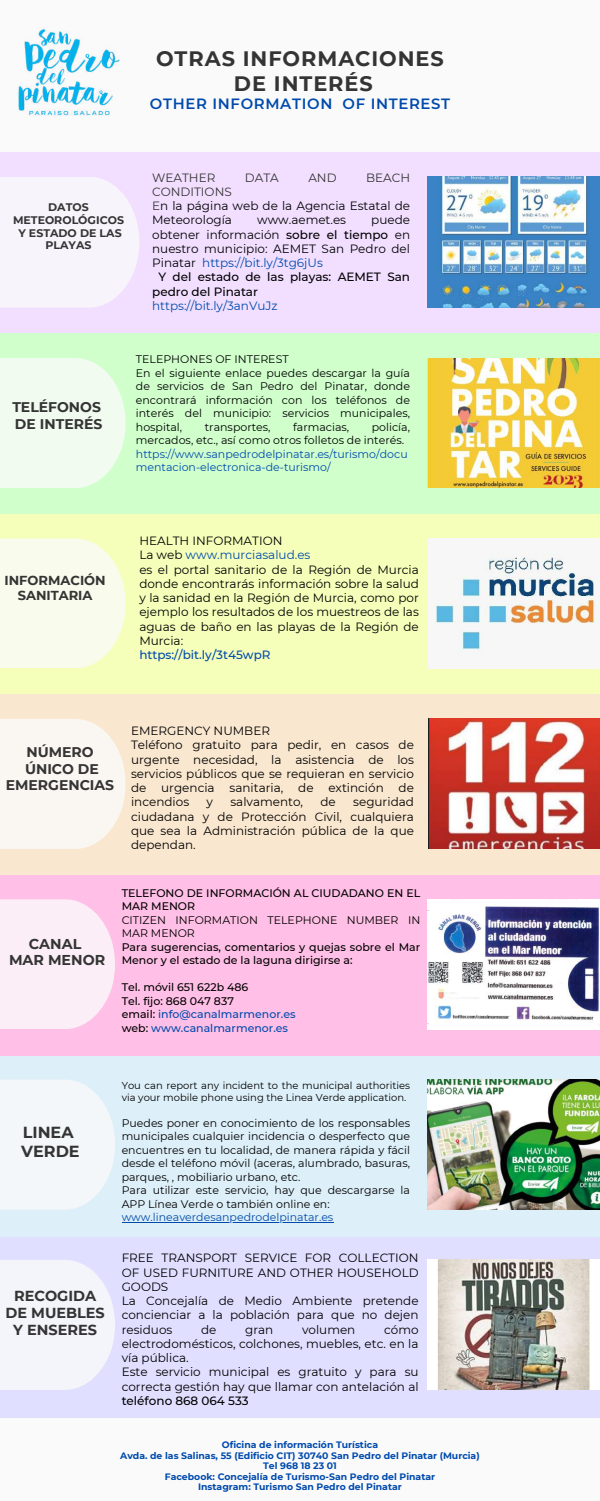
<style>
.page{position:relative;width:600px;height:1501px;background:#fff}
.page>*{position:absolute;margin:0;border:0;box-sizing:border-box;transform-origin:0 0}
.t1{font:700 20.9px/24.8px "Montserrat";letter-spacing:.045em;color:#343434;text-align:center}
.t2{font:700 16px/18.8px "Montserrat";color:#343434}
.t3{font:600 14.9px "Montserrat";letter-spacing:.045em;color:#004aad}
.t4{font:700 14.5px/17.2px "Montserrat";color:#343434;text-align:center}
.t5{font:700 14.2px/16.5px "Montserrat";color:#343434;text-align:center}
.t6{font:700 14px/16.5px "Montserrat";color:#343434}
.t7{font:700 13px/15px "Montserrat";color:#343434;text-align:center}
.t8{font:12px/14.2px "Montserrat";color:#000}
.t9{font:500 12px "Montserrat";color:#000}
.t10{font:12px "Montserrat";color:#004aad}
.t11{font:500 12px "Montserrat";color:#004aad}
.t12{font:12px "Montserrat";color:#343434}
.t13{font:11px/13.5px "Montserrat";color:#000}
.t14{font:500 11px/13.5px "Montserrat";color:#000}
.t15{font:11px/13.5px "Montserrat";color:#004aad}
.t16{font:700 11px/12.8px "Montserrat";color:#343434;text-align:center}
.t17{font:10px/12px "Montserrat";color:#000}
.t18{font:700 9.3px/10.5px "Montserrat";color:#004aad;text-align:center}
.s1{color:#343434}
.s2{font-weight:500}
.s3{color:#000}
.s4{color:#004aad}
</style>
<div class="page">
<div style="left:0;top:0;width:600px;height:1500px;background:#fafafa"></div>
<div style="left:0;top:333px;width:600px;height:180px;background:#d0ffcc"></div>
<img style="left:428px;top:358px;width:172px;height:130px">
<div style="left:0;top:514px;width:600px;height:180px;background:#f5ffba"></div>
<div style="left:0;top:694px;width:600px;height:180px;background:#fae7cf"></div>
<div style="left:0;top:875px;width:600px;height:180px;background:#ffbfe6"></div>
<div style="left:0;top:1056px;width:600px;height:180px;background:#ddeff8"></div>
<div style="left:0;top:1237px;width:600px;height:180px;background:#e0dfff"></div>
<img style="left:428px;top:1259px;width:172px;height:130px">
<div style="left:0;top:152px;width:600px;height:180px;background:#f2dfff"></div>
<img style="left:428px;top:177px;width:172px;height:130px">
<img style="left:429px;top:538px;width:171px;height:130px">
<img style="left:429px;top:718px;width:171px;height:130px">
<img style="left:428px;top:899px;width:172px;height:129px">
<img style="left:428px;top:1079px;width:172px;height:130px">
<svg style="left:0;top:177px;width:139px;height:130px;background:#f7f2fb"></svg>
<svg style="left:0;top:358px;width:126px;height:130px;background:#eefbec"></svg>
<svg style="left:0;top:1260px;width:115px;height:129px;background:#f2f2fb"></svg>
<svg style="left:0;top:538px;width:126px;height:130px;background:#f8fbe8"></svg>
<svg style="left:0;top:719px;width:126px;height:129px;background:#faf4ee"></svg>
<svg style="left:0;top:899px;width:115px;height:129px;background:#fbe9f4"></svg>
<svg style="left:0;top:1080px;width:115px;height:129px;background:#f1f6f8"></svg>
<hr style="left:122px;top:1221px;width:211px;height:1px;background:#004aad">
<img style="left:18px;top:29px;width:102px;height:87px">
<h1 class="t1" style="left:156px;top:46px;width:289px">OTRAS INFORMACIONES<br>DE INTERÉS</h1>
<p class="t3" style="left:150px;top:95px;width:302px">OTHER INFORMATION OF INTEREST</p>
<p class="t16" style="left:13px;top:201px;width:113px">DATOS<br>METEOROLÓGICOS<br>Y ESTADO DE LAS<br>PLAYAS</p>
<p class="t12" style="left:152px;top:170px;width:65px">WEATHER</p>
<p class="t12" style="left:245px;top:170px;width:35px">DATA</p>
<p class="t12" style="left:308px;top:170px;width:30px">AND</p>
<p class="t12" style="left:366px;top:170px;width:46px">BEACH</p>
<p class="t8" style="left:152px;top:184px;width:259px"><span class="s1">CONDITIONS<br>E</span>n la página web de la Agencia Estatal de<br>Meteorología</p>
<p class="t8" style="left:257px;top:213px;width:90px">www.aemet.es</p>
<p class="t8" style="left:371px;top:213px;width:40px">puede</p>
<p class="t8" style="left:152px;top:227px;width:259px">obtener información <span class="s2">sobre el tiempo</span> en</p>
<p class="t8" style="left:152px;top:241px;width:259px">nuestro municipio: AEMET San Pedro del</p>
<p class="t10" style="left:152px;top:255px;width:172px"><span class="s3">Pinatar</span> https://bit.ly/3tg6jUs</p>
<p class="t9" style="left:158px;top:270px;width:253px">Y del estado de las playas: AEMET San</p>
<p class="t9" style="left:152px;top:284px;width:107px">pedro del Pinatar</p>
<p class="t10" style="left:152px;top:298px;width:127px">https://bit.ly/3anVuJz</p>
<p class="t6" style="left:12px;top:399px;width:92px">TELÉFONOS<br>DE INTERÉS</p>
<p class="t13" style="left:136px;top:352px;width:276px">TELEPHONES OF INTEREST<br>En el siguiente enlace puedes descargar la guía de servicios de San Pedro del Pinatar, donde encontrará información con los teléfonos de interés del municipio: servicios municipales, hospital,</p>
<p class="t13" style="left:205px;top:420px;width:67px">transportes,</p>
<p class="t13" style="left:293px;top:420px;width:58px">farmacias,</p>
<p class="t13" style="left:136px;top:420px;width:276px;text-indent:236px">policía, mercados, etc., así como otros folletos de interés.</p>
<p class="t15" style="left:136px;top:447px;width:273px">https://www.sanpedrodelpinatar.es/turismo/docu mentacion-electronica-de-turismo/</p>
<p class="t7" style="left:5px;top:573px;width:103px">INFORMACIÓN<br>SANITARIA</p>
<p class="t8" style="left:139px;top:533px;width:281px">HEALTH INFORMATION<br>La web <span class="s4">www.murciasalud.es<br></span>es el portal sanitario de la Región de Murcia donde encontrarás información sobre la salud y la sanidad en la Región de Murcia, como por ejemplo los resultados de los muestreos de las aguas de baño en las playas de la Región de Murcia:</p>
<p class="t11" style="left:139px;top:647px;width:133px">https://bit.ly/3t45wpR</p>
<p class="t8" style="left:131px;top:723px;width:284px">EMERGENCY NUMBER<br>Teléfono gratuito para pedir, en casos de urgente necesidad, la asistencia de los servicios públicos que se requieran en servicio de urgencia sanitaria, de extinción de incendios</p>
<p class="t6" style="left:6px;top:743px;width:110px;text-align:center">NÚMERO<br>ÚNICO DE<br>EMERGENCIAS</p>
<p class="t8" style="left:131px;top:794px;width:284px;text-align:justify;text-indent:222px">seguridad ciudadana y de Protección Civil, cualquiera que sea la Administración pública de la que dependan.</p>
<p class="t14" style="left:122px;top:885px;width:300px">TELEFONO DE INFORMACIÓN AL CIUDADANO EN EL<br>MAR MENOR</p>
<p class="t13" style="left:122px;top:912px;width:300px">CITIZEN INFORMATION TELEPHONE NUMBER IN<br>MAR MENOR</p>
<p class="t14" style="left:122px;top:939px;width:300px">Para sugerencias, comentarios y quejas sobre el Mar<br>Menor y el estado de la laguna dirigirse a:</p>
<p class="t14" style="left:122px;top:980px;width:176px">Tel. móvil 651 622b 486<br>Tel. fijo: 868 047 837<br>email: <span class="s4">info@canalmarmenor.es </span>web: <span class="s4">www.canalmarmenor.es</span></p>
<p class="t8" style="left:207px;top:794px;width:8px">y</p>
<p class="t8" style="left:230px;top:794px;width:74px">salvamento,</p>
<p class="t8" style="left:321px;top:794px;width:17px">de</p>
<p class="t5" style="left:9px;top:935px;width:98px">CANAL<br>MAR MENOR</p>
<h2 class="t2" style="left:21px;top:1122px;width:60px">LINEA<br>VERDE</h2>
<p class="t4" style="left:5px;top:1286px;width:101px">RECOGIDA<br>DE MUEBLES<br>Y ENSERES</p>
<p class="t17" style="left:122px;top:1079px;width:290px">You can report any incident to the municipal authorities via your mobile phone using the Linea Verde application.</p>
<p class="t13" style="left:122px;top:1115px;width:290px">Puedes poner en conocimiento de los responsables municipales cualquier incidencia o desperfecto que encuentres en tu localidad, de manera rápida y fácil desde el teléfono móvil (aceras, alumbrado, basuras, parques, , mobiliario urbano, etc.<br>Para utilizar este servicio, hay que descargarse la APP Línea Verde o también online en:</p>
<p class="t15" style="left:122px;top:1210px;width:213px">www.lineaverdesanpedrodelpinatar.es</p>
<p class="t8" style="left:122px;top:1250px;width:298px">FREE TRANSPORT SERVICE FOR COLLECTION<br>OF USED FURNITURE AND OTHER HOUSEHOLD<br>GOODS<br>La Concejalía de Medio Ambiente pretende concienciar a la población para que no dejen residuos</p>
<p class="t8" style="left:201px;top:1321px;width:17px">de</p>
<p class="t8" style="left:245px;top:1321px;width:30px">gran</p>
<p class="t8" style="left:302px;top:1321px;width:55px">volumen</p>
<p class="t8" style="left:122px;top:1321px;width:298px;text-indent:262px">cómo electrodomésticos, colchones, muebles, etc. en la vía pública.<br>Este servicio municipal es gratuito y para su correcta gestión hay que llamar con antelación al</p>
<p class="t9" style="left:122px;top:1392px;width:129px">teléfono 868 064 533</p>
<p class="t18" style="left:120px;top:1439px;width:361px">Oficina de información Turística<br>Avda. de las Salinas, 55 (Edificio CIT) 30740 San Pedro del Pinatar (Murcia)<br>Tel 968 18 23 01<br>Facebook: Concejalía de Turismo-San Pedro del Pinatar<br>Instagram: Turismo San Pedro del Pinatar</p>
</div>
